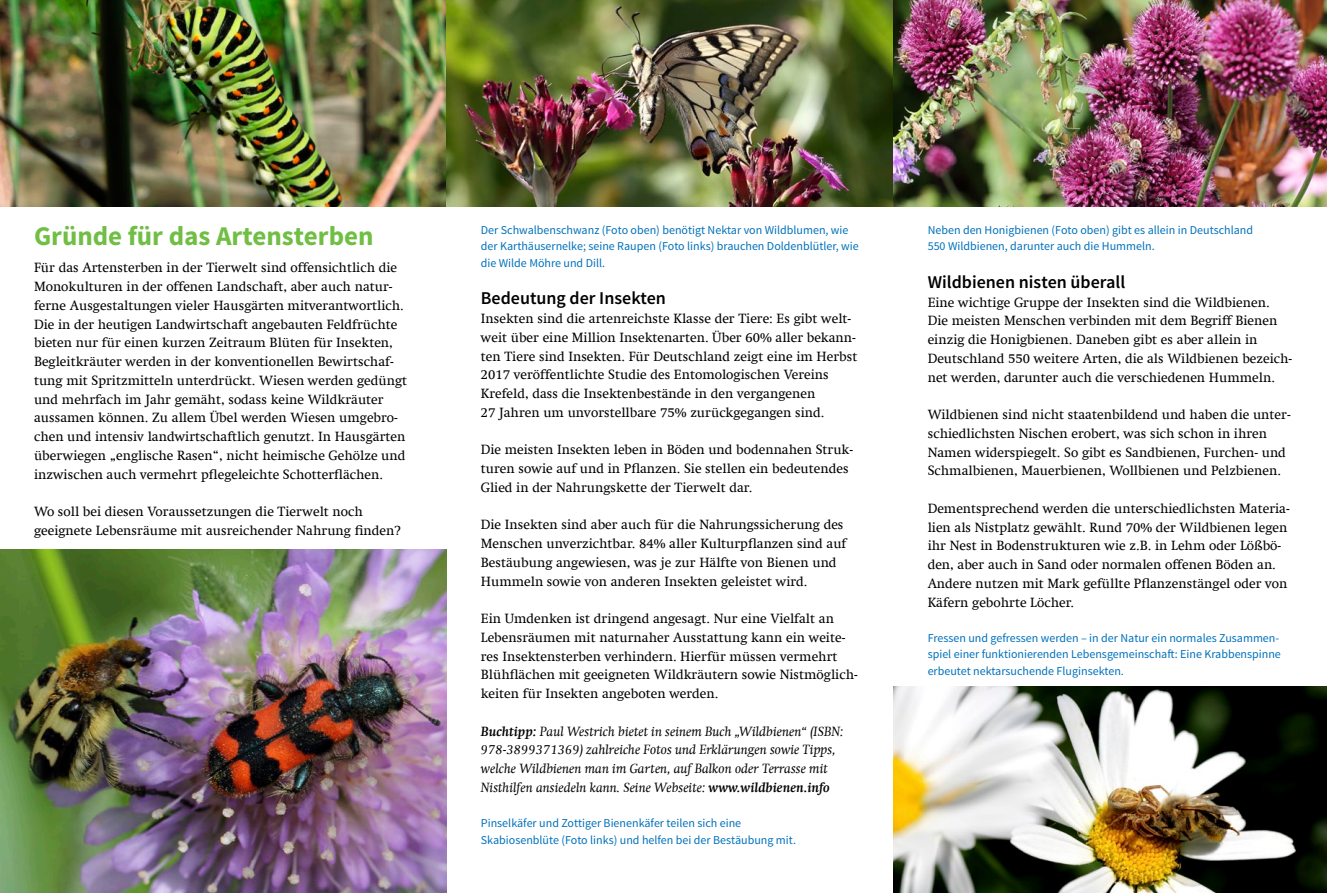
<style>
.page{position:relative;width:1327px;height:893px;background:#fff}
.page>*{position:absolute;margin:0;border:0;box-sizing:border-box;transform-origin:0 0}
.t1{font:700 27px "Source Sans Pro";color:#70be44}
.t2{font:600 18px "Source Sans Pro";color:#000}
.t3{font:13.5px/18.8px "Swift Com";color:#000}
.t4{font:italic 13.5px/18.8px "Swift Com";color:#000}
.t5{font:12px/16.5px "Source Sans Pro";color:#0071bb}
.s1{font-weight:700}
</style>
<div class="page">
<img style="left:0;top:549px;width:446px;height:344px">
<img style="left:0;top:0;width:1327px;height:206px">
<img style="left:893px;top:687px;width:434px;height:206px">
<h1 class="t1" style="left:34px;top:219px;width:341px">Gründe für das Artensterben</h1>
<p class="t3" style="left:34px;top:258px;width:375px">Für das Artensterben in der Tierwelt sind offensichtlich die Monokulturen in der offenen Landschaft, aber auch natur&shy;ferne Ausgestaltungen vieler Hausgärten mitverantwortlich.<br>Die in der heutigen Landwirtschaft angebauten Feldfrüchte bieten nur für einen kurzen Zeitraum Blüten für Insekten, Begleitkräuter werden in der konventionellen Bewirtschaf&shy;tung mit Spritzmitteln unterdrückt. Wiesen werden gedüngt und mehrfach im Jahr gemäht, sodass keine Wildkräuter aussamen können. Zu allem Übel werden Wiesen umgebro&shy;chen und intensiv landwirtschaftlich genutzt. In Hausgärten überwiegen „englische Rasen“, nicht heimische Gehölze und inzwischen auch vermehrt pflegeleichte Schotterflächen.</p>
<p class="t3" style="left:34px;top:502px;width:368px">Wo soll bei diesen Voraussetzungen die Tierwelt noch geeignete Lebensräume mit ausreichender Nahrung finden?</p>
<p class="t5" style="left:481px;top:222px;width:379px">Der Schwalbenschwanz (Foto oben) benötigt Nektar von Wildblumen, wie der Karthäusernelke; seine Raupen (Foto links) brauchen Doldenblütler, wie die Wilde Möhre und Dill.</p>
<h2 class="t2" style="left:481px;top:287px;width:187px">Bedeutung der Insekten</h2>
<p class="t3" style="left:481px;top:309px;width:378px">Insekten sind die artenreichste Klasse der Tiere: Es gibt welt&shy;weit über eine Million Insektenarten. Über 60% aller bekann&shy;ten Tiere sind Insekten. Für Deutschland zeigt eine im Herbst 2017 veröffentlichte Studie des Entomologischen Vereins Krefeld, dass die Insektenbestände in den vergangenen<br>27 Jahren um unvorstellbare 75% zurückgegangen sind.</p>
<p class="t3" style="left:481px;top:440px;width:374px">Die meisten Insekten leben in Böden und bodennahen Struk&shy;turen sowie auf und in Pflanzen. Sie stellen ein bedeutendes<br>Glied in der Nahrungskette der Tierwelt dar.</p>
<p class="t3" style="left:481px;top:515px;width:367px">Die Insekten sind aber auch für die Nahrungssicherung des Menschen unverzichtbar. 84% aller Kulturpflanzen sind auf Bestäubung angewiesen, was je zur Hälfte von Bienen und Hummeln sowie von anderen Insekten geleistet wird.</p>
<p class="t3" style="left:481px;top:609px;width:378px">Ein Umdenken ist dringend angesagt. Nur eine Vielfalt an Lebensräumen mit naturnaher Ausstattung kann ein weite&shy;res Insektensterben verhindern. Hierfür müssen vermehrt Blühflächen mit geeigneten Wildkräutern sowie Nistmöglich&shy;keiten für Insekten angeboten werden.</p>
<p class="t4" style="left:481px;top:722px;width:364px"><span class="s1">Buchtipp:</span> Paul Westrich bietet in seinem Buch „Wildbienen“ (ISBN:<br>978-3899371369) zahlreiche Fotos und Erklärungen sowie Tipps, welche Wildbienen man im Garten, auf Balkon oder Terrasse mit Nisthilfen ansiedeln kann. Seine Webseite: <span class="s1">www.wildbienen.info</span></p>
<p class="t5" style="left:481px;top:815px;width:317px">Pinselkäfer und Zottiger Bienenkäfer teilen sich eine<br>Skabiosenblüte (Foto links) und helfen bei der Bestäubung mit.</p>
<p class="t5" style="left:927px;top:222px;width:327px">Neben den Honigbienen (Foto oben) gibt es allein in Deutschland<br>550 Wildbienen, darunter auch die Hummeln.</p>
<h2 class="t2" style="left:927px;top:270px;width:199px">Wildbienen nisten überall</h2>
<p class="t3" style="left:927px;top:293px;width:366px">Eine wichtige Gruppe der Insekten sind die Wildbienen.<br>Die meisten Menschen verbinden mit dem Begriff Bienen einzig die Honigbienen. Daneben gibt es aber allein in Deutschland 550 weitere Arten, die als Wildbienen bezeich&shy;net werden, darunter auch die verschiedenen Hummeln.</p>
<p class="t3" style="left:927px;top:405px;width:364px">Wildbienen sind nicht staatenbildend und haben die unter&shy;schiedlichsten Nischen erobert, was sich schon in ihren Namen widerspiegelt. So gibt es Sandbienen, Furchen- und Schmalbienen, Mauerbienen, Wollbienen und Pelzbienen.</p>
<p class="t3" style="left:927px;top:499px;width:363px">Dementsprechend werden die unterschiedlichsten Materia&shy;lien als Nistplatz gewählt. Rund 70% der Wildbienen legen ihr Nest in Bodenstrukturen wie z.B. in Lehm oder Lößbö&shy;den, aber auch in Sand oder normalen offenen Böden an.<br>Andere nutzen mit Mark gefüllte Pflanzenstängel oder von Käfern gebohrte Löcher.</p>
<p class="t5" style="left:927px;top:630px;width:355px">Fressen und gefressen werden – in der Natur ein normales Zusammen&shy;spiel einer funktionierenden Lebensgemeinschaft: Eine Krabbenspinne erbeutet nektarsuchende Fluginsekten.</p>
</div>
